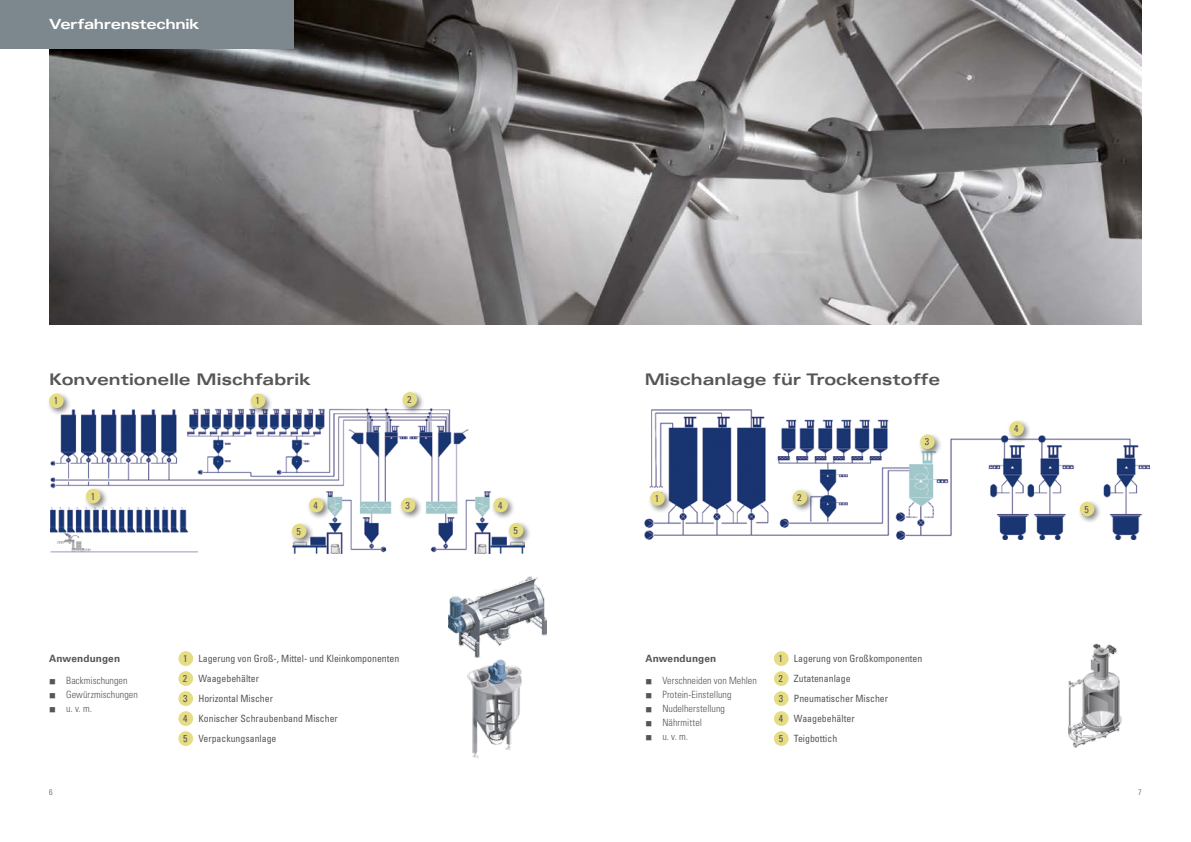
<style>
.page{position:relative;width:1191px;height:842px;background:#fff}
.page>*{position:absolute;margin:0;border:0;box-sizing:border-box;transform-origin:0 0}
.t1{font:700 expanded 16px "Univers LT Std";color:#565655}
.t2{font:700 expanded 14px "Univers LT Std";letter-spacing:-.03em;color:#fff}
.t3{font:condensed 10px/20px "Univers LT Std";color:#565655}
.t4{font:300 condensed 10px "Univers LT Std";letter-spacing:.005em;color:#565655}
.t5{font:700 10px "Univers LT Std";letter-spacing:.01em;color:#565655}
.t6{font:700 9px "Univers LT Std";color:#565655}
.t7{font:300 condensed 8px "Univers LT Std";color:#565655}
</style>
<div class="page">
<img style="left:644px;top:409px;width:505px;height:130px">
<img style="left:50px;top:408px;width:474px;height:145px">
<img style="left:49px;top:0;width:1092px;height:324px">
<div style="left:0;top:0;width:293px;height:49px;background:#7c888e"></div>
<img style="left:467px;top:657px;width:55px;height:101px">
<img style="left:1068px;top:643px;width:54px;height:105px">
<div style="left:648px;top:489px;width:25px;height:25px;background:#000;opacity:.5"></div>
<div style="left:650px;top:491px;width:15px;height:15px;background:#e5dc84;border-radius:50%"></div>
<div style="left:1077px;top:499px;width:25px;height:25px;background:#000;opacity:.5"></div>
<div style="left:1079px;top:502px;width:15px;height:14px;background:#e5dc84;border-radius:50%"></div>
<div style="left:248px;top:391px;width:25px;height:25px;background:#000;opacity:.5"></div>
<div style="left:251px;top:393px;width:14px;height:15px;background:#e5dc84;border-radius:50%"></div>
<div style="left:491px;top:495px;width:25px;height:25px;background:#000;opacity:.5"></div>
<div style="left:493px;top:498px;width:15px;height:14px;background:#e5dc84;border-radius:50%"></div>
<div style="left:84px;top:486px;width:24px;height:25px;background:#000;opacity:.5"></div>
<div style="left:86px;top:489px;width:14px;height:14px;background:#e5dc84;border-radius:50%"></div>
<div style="left:307px;top:495px;width:24px;height:25px;background:#000;opacity:.5"></div>
<div style="left:309px;top:498px;width:14px;height:14px;background:#e5dc84;border-radius:50%"></div>
<img style="left:448px;top:577px;width:98px;height:80px">
<div style="left:918px;top:432px;width:24px;height:25px;background:#000;opacity:.5"></div>
<div style="left:920px;top:434px;width:14px;height:15px;background:#e5dc84;border-radius:50%"></div>
<div style="left:1007px;top:419px;width:25px;height:25px;background:#000;opacity:.5"></div>
<div style="left:1009px;top:421px;width:15px;height:15px;background:#e5dc84;border-radius:50%"></div>
<div style="left:790px;top:488px;width:25px;height:25px;background:#000;opacity:.5"></div>
<div style="left:792px;top:490px;width:15px;height:15px;background:#e5dc84;border-radius:50%"></div>
<div style="left:400px;top:390px;width:25px;height:25px;background:#000;opacity:.5"></div>
<div style="left:402px;top:392px;width:15px;height:15px;background:#e5dc84;border-radius:50%"></div>
<div style="left:506px;top:521px;width:25px;height:25px;background:#000;opacity:.5"></div>
<div style="left:509px;top:523px;width:14px;height:15px;background:#e5dc84;border-radius:50%"></div>
<div style="left:290px;top:521px;width:24px;height:25px;background:#000;opacity:.5"></div>
<div style="left:292px;top:524px;width:14px;height:14px;background:#e5dc84;border-radius:50%"></div>
<div style="left:47px;top:391px;width:25px;height:25px;background:#000;opacity:.5"></div>
<div style="left:49px;top:393px;width:15px;height:15px;background:#e5dc84;border-radius:50%"></div>
<div style="left:398px;top:495px;width:25px;height:25px;background:#000;opacity:.5"></div>
<div style="left:401px;top:498px;width:14px;height:14px;background:#e5dc84;border-radius:50%"></div>
<div style="left:178px;top:651px;width:15px;height:15px;background:#e5dc84;border-radius:50%"></div>
<div style="left:178px;top:671px;width:15px;height:15px;background:#e5dc84;border-radius:50%"></div>
<div style="left:178px;top:691px;width:15px;height:15px;background:#e5dc84;border-radius:50%"></div>
<div style="left:178px;top:711px;width:15px;height:15px;background:#e5dc84;border-radius:50%"></div>
<div style="left:178px;top:731px;width:15px;height:15px;background:#e5dc84;border-radius:50%"></div>
<div style="left:774px;top:651px;width:14px;height:15px;background:#e5dc84;border-radius:50%"></div>
<div style="left:774px;top:671px;width:14px;height:15px;background:#e5dc84;border-radius:50%"></div>
<div style="left:774px;top:691px;width:14px;height:15px;background:#e5dc84;border-radius:50%"></div>
<div style="left:774px;top:711px;width:14px;height:15px;background:#e5dc84;border-radius:50%"></div>
<div style="left:774px;top:731px;width:14px;height:15px;background:#e5dc84;border-radius:50%"></div>
<h2 class="t2" style="left:49px;top:17px;width:152px">Verfahrenstechnik</h2>
<h1 class="t1" style="left:49px;top:370px;width:263px">Konventionelle Mischfabrik</h1>
<h1 class="t1" style="left:644px;top:370px;width:297px">Mischanlage für Trockenstoffe</h1>
<p class="t3" style="left:54px;top:391px;width:6px">1</p>
<p class="t3" style="left:255px;top:391px;width:6px">1</p>
<p class="t6" style="left:256px;top:396px;width:7px">1</p>
<p class="t3" style="left:407px;top:389px;width:6px">2</p>
<p class="t3" style="left:1014px;top:419px;width:6px">4</p>
<p class="t3" style="left:925px;top:432px;width:6px">3</p>
<p class="t3" style="left:91px;top:486px;width:6px">1</p>
<p class="t6" style="left:91px;top:491px;width:7px">1</p>
<p class="t3" style="left:405px;top:495px;width:6px">3</p>
<p class="t3" style="left:314px;top:495px;width:6px">4</p>
<p class="t3" style="left:498px;top:495px;width:6px">4</p>
<p class="t6" style="left:314px;top:500px;width:7px">4</p>
<p class="t6" style="left:498px;top:500px;width:7px">4</p>
<p class="t6" style="left:655px;top:492px;width:7px">1</p>
<p class="t3" style="left:655px;top:488px;width:6px">1</p>
<p class="t3" style="left:797px;top:487px;width:6px">2</p>
<p class="t3" style="left:1084px;top:499px;width:6px">5</p>
<p class="t6" style="left:1084px;top:504px;width:7px">5</p>
<p class="t3" style="left:297px;top:521px;width:6px">5</p>
<p class="t3" style="left:513px;top:520px;width:6px">5</p>
<p class="t5" style="left:49px;top:652px;width:72px">Anwendungen</p>
<p class="t4" style="left:49px;top:674px;width:80px">■ Backmischungen</p>
<p class="t4" style="left:49px;top:688px;width:90px">■ Gewürzmischungen</p>
<p class="t4" style="left:49px;top:702px;width:44px">■ u. v. m.</p>
<p class="t5" style="left:645px;top:652px;width:72px">Anwendungen</p>
<p class="t4" style="left:645px;top:674px;width:113px">■ Verschneiden von Mehlen</p>
<p class="t4" style="left:645px;top:688px;width:88px">■ Protein-Einstellung</p>
<p class="t4" style="left:645px;top:702px;width:81px">■ Nudelherstellung</p>
<p class="t4" style="left:645px;top:716px;width:58px">■ Nährmittel</p>
<p class="t4" style="left:645px;top:730px;width:44px">■ u. v. m.</p>
<p class="t3" style="left:183px;top:648px;width:218px">1 Lagerung von Groß-, Mittel- und Kleinkomponenten<br>2 Waagebehälter<br>3 Horizontal Mischer<br>4 Konischer Schraubenband Mischer<br>5 Verpackungsanlage</p>
<p class="t3" style="left:778px;top:648px;width:145px">1 Lagerung von Großkomponenten<br>2 Zutatenanlage<br>3 Pneumatischer Mischer<br>4 Waagebehälter<br>5 Teigbottich</p>
<p class="t7" style="left:49px;top:788px;width:5px">6</p>
<p class="t7" style="left:1138px;top:788px;width:5px">7</p>
</div>
